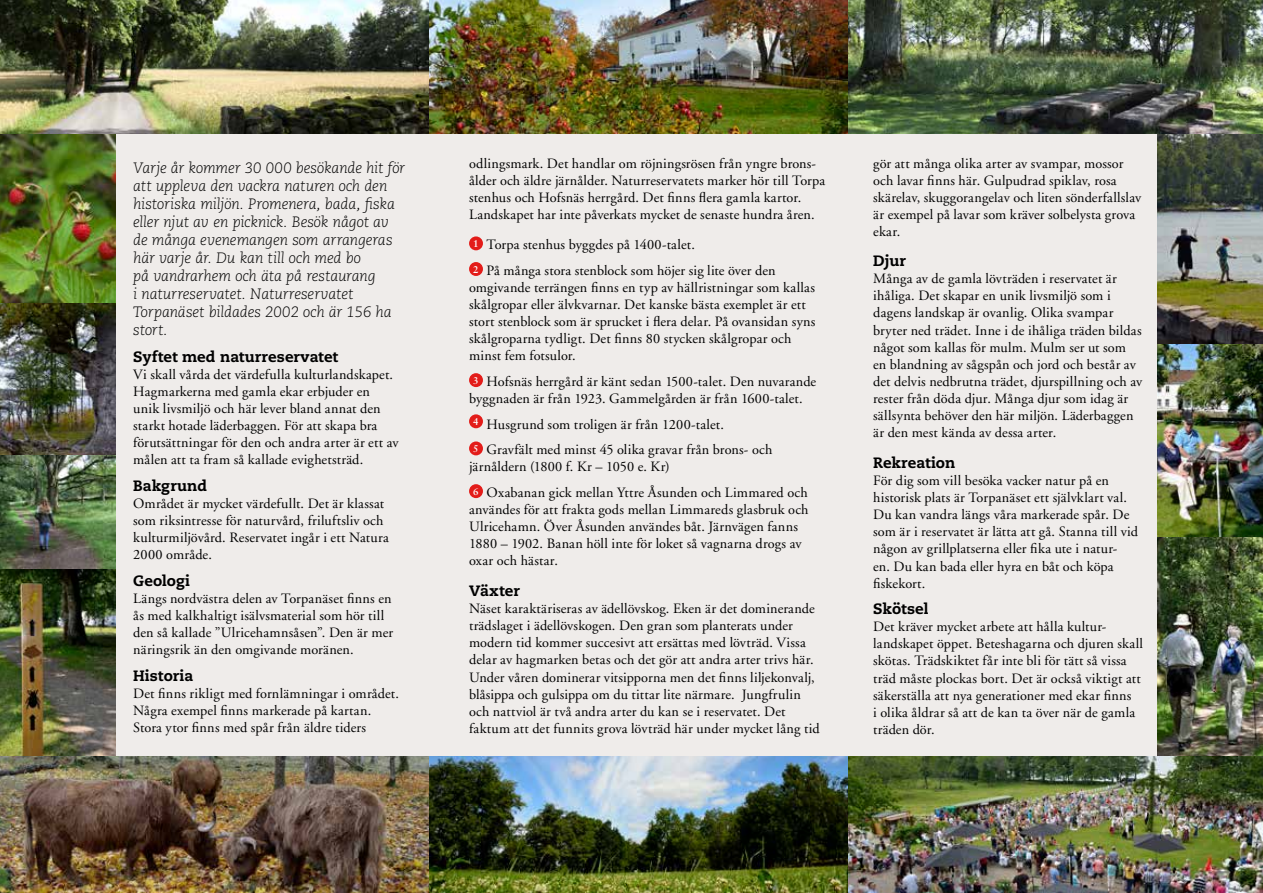
<style>
.page{position:relative;width:1263px;height:893px;background:#fff}
.page>*{position:absolute;margin:0;border:0;box-sizing:border-box;transform-origin:0 0}
.t1{font:italic 300 15px/18px "Caecilia LT Std";letter-spacing:-.015em;color:#000}
.t2{font:800 15px "Caecilia LT Std";letter-spacing:.005em;color:#000}
.t3{font:14.25px/17.1px "Adobe Garamond";letter-spacing:.01em;color:#000}
.s1{font-family:"Sabon";font-weight:700;font-size:9.75px;color:#fff}
</style>
<div class="page">
<div style="left:116px;top:133px;width:1041px;height:623px;background:#efecea"></div>
<img style="left:1157px;top:133px;width:106px;height:623px">
<img style="left:0;top:133px;width:116px;height:322px">
<img style="left:0;top:455px;width:116px;height:301px">
<img style="left:0;top:756px;width:1263px;height:137px">
<img style="left:0;top:0;width:1263px;height:133px">
<div style="left:469px;top:236px;width:14px;height:14px;background:#e31c19;border-radius:50%"></div>
<div style="left:469px;top:262px;width:14px;height:14px;background:#e31c19;border-radius:50%"></div>
<div style="left:469px;top:373px;width:14px;height:14px;background:#e31c19;border-radius:50%"></div>
<div style="left:469px;top:414px;width:14px;height:14px;background:#e31c19;border-radius:50%"></div>
<div style="left:469px;top:441px;width:14px;height:14px;background:#e31c19;border-radius:50%"></div>
<div style="left:469px;top:484px;width:14px;height:14px;background:#e31c19;border-radius:50%"></div>
<p class="t1" style="left:133px;top:160px;width:273px">Varje år kommer 30 000 besökande hit för att uppleva den vackra naturen och den historiska miljön. Promenera, bada, fiska eller njut av en picknick. Besök något av de många evenemangen som arrangeras här varje år. Du kan till och med bo<br>på vandrarhem och äta på restaurang<br>i naturreservatet. Naturreservatet Torpanäset bildades 2002 och är 156 ha stort.</p>
<p class="t2" style="left:133px;top:347px;width:206px">Syftet med naturreservatet</p>
<p class="t3" style="left:133px;top:366px;width:267px">Vi skall vårda det värdefulla kulturlandskapet.<br>Hagmarkerna med gamla ekar erbjuder en unik livsmiljö och här lever bland annat den starkt hotade läderbaggen. För att skapa bra förutsättningar för den och andra arter är ett av målen att ta fram så kallade evighetsträd.</p>
<p class="t2" style="left:133px;top:476px;width:75px">Bakgrund</p>
<p class="t3" style="left:133px;top:495px;width:257px">Området är mycket värdefullt. Det är klassat som riksintresse för naturvård, friluftsliv och kulturmiljövård. Reservatet ingår i ett Natura 2000 område.</p>
<p class="t2" style="left:133px;top:571px;width:58px">Geologi</p>
<p class="t3" style="left:133px;top:590px;width:261px">Längs nordvästra delen av Torpanäset finns en ås med kalkhaltigt isälvsmaterial som hör till den så kallade ”Ulricehamnsåsen”. Den är mer näringsrik än den omgivande moränen.</p>
<p class="t2" style="left:133px;top:666px;width:62px">Historia</p>
<p class="t3" style="left:133px;top:685px;width:267px">Det finns rikligt med fornlämningar i området.<br>Några exempel finns markerade på kartan.<br>Stora ytor finns med spår från äldre tiders</p>
<p class="t3" style="left:469px;top:155px;width:358px">odlingsmark. Det handlar om röjningsrösen från yngre brons&shy;ålder och äldre järnålder. Naturreservatets marker hör till Torpa stenhus och Hofsnäs herrgård. Det finns flera gamla kartor.<br>Landskapet har inte påverkats mycket de senaste hundra åren.</p>
<p class="t3" style="left:473px;top:232px;width:304px;line-height:25.7px"><span class="s1">1</span> Torpa stenhus byggdes på 1400-talet.<br><span class="s1">2</span> På många stora stenblock som höjer sig lite över den</p>
<p class="t3" style="left:469px;top:279px;width:348px">omgivande terrängen finns en typ av hällristningar som kallas skålgropar eller älvkvarnar. Det kanske bästa exemplet är ett stort stenblock som är sprucket i flera delar. På ovansidan syns skålgroparna tydligt. Det finns 80 stycken skålgropar och minst fem fotsulor.</p>
<p class="t3" style="left:469px;top:373px;width:349px"><span class="s1">3</span> Hofsnäs herrgård är känt sedan 1500-talet. Den nuvarande byggnaden är från 1923. Gammelgården är från 1600-talet.</p>
<p class="t3" style="left:473px;top:412px;width:301px;line-height:25.7px"><sup>4</sup> Husgrund som troligen är från 1200-talet.<br><span class="s1">5</span> Gravfält med minst 45 olika gravar från brons- och</p>
<p class="t3" style="left:469px;top:454px;width:340px;line-height:25.7px">järnåldern (1800 f. Kr – 1050 e. Kr)<br><span class="s1">6</span> Oxabanan gick mellan Yttre Åsunden och Limmared och</p>
<p class="t3" style="left:469px;top:501px;width:341px">användes för att frakta gods mellan Limmareds glasbruk och Ulricehamn. Över Åsunden användes båt. Järnvägen fanns 1880 – 1902. Banan höll inte för loket så vagnarna drogs av oxar och hästar.</p>
<p class="t2" style="left:469px;top:581px;width:52px">Växter</p>
<p class="t3" style="left:469px;top:600px;width:352px">Näset karaktäriseras av ädellövskog. Eken är det dominerande trädslaget i ädellövskogen. Den gran som planterats under modern tid kommer succesivt att ersättas med lövträd. Vissa delar av hagmarken betas och det gör att andra arter trivs här.<br>Under våren dominerar vitsipporna men det finns liljekonvalj, blåsippa och gulsippa om du tittar lite närmare. Jungfrulin och nattviol är två andra arter du kan se i reservatet. Det faktum att det funnits grova lövträd här under mycket lång tid</p>
<p class="t3" style="left:873px;top:155px;width:270px">gör att många olika arter av svampar, mossor och lavar finns här. Gulpudrad spiklav, rosa skärelav, skuggorangelav och liten sönderfallslav är exempel på lavar som kräver solbelysta grova ekar.</p>
<p class="t2" style="left:873px;top:252px;width:34px">Djur</p>
<p class="t3" style="left:873px;top:271px;width:271px">Många av de gamla lövträden i reservatet är ihåliga. Det skapar en unik livsmiljö som i dagens landskap är ovanlig. Olika svampar bryter ned trädet. Inne i de ihåliga träden bildas något som kallas för mulm. Mulm ser ut som en blandning av sågspån och jord och består av det delvis nedbrutna trädet, djurspillning och av rester från döda djur. Många djur som idag är sällsynta behöver den här miljön. Läderbaggen är den mest kända av dessa arter.</p>
<p class="t2" style="left:873px;top:453px;width:84px">Rekreation</p>
<p class="t3" style="left:873px;top:472px;width:266px">För dig som vill besöka vacker natur på en historisk plats är Torpanäset ett självklart val.<br>Du kan vandra längs våra markerade spår. De som är i reservatet är lätta att gå. Stanna till vid någon av grillplatserna eller fika ute i natur-<br>en. Du kan bada eller hyra en båt och köpa fiskekort.</p>
<p class="t2" style="left:873px;top:600px;width:57px">Skötsel</p>
<p class="t3" style="left:873px;top:618px;width:271px">Det kräver mycket arbete att hålla kultur&shy;landskapet öppet. Beteshagarna och djuren skall skötas. Trädskiktet får inte bli för tätt så vissa träd måste plockas bort. Det är också viktigt att säkerställa att nya generationer med ekar finns<br>i olika åldrar så att de kan ta över när de gamla träden dör.</p>
</div>
